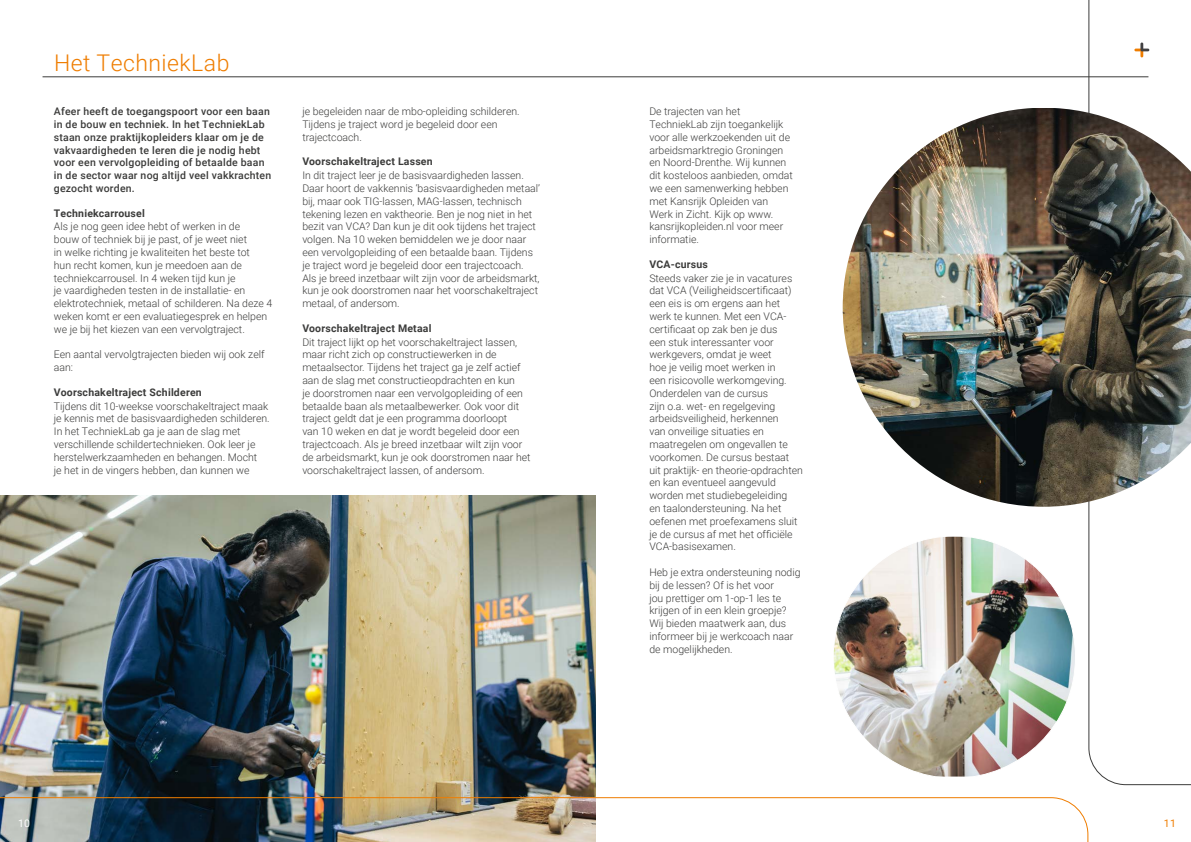
<style>
.page{position:relative;width:1191px;height:842px;background:#fff}
.page>*{position:absolute;margin:0;border:0;box-sizing:border-box;transform-origin:0 0}
.t1{font:300 23px "Roboto";letter-spacing:.02em;color:#ef7d00}
.t2{font:300 10.5px/12.8px "Roboto";color:#3c3c3b}
.t3{font:500 10.5px/12.8px "Roboto";letter-spacing:.02em;color:#3c3c3b}
.t4{font:700 10.5px "Roboto";letter-spacing:.02em;color:#3c3c3b}
.t5{font:10.5px "Roboto";color:#ef7d00}
.t6{font:10.5px "Roboto";color:#fff}
</style>
<div class="page">
<hr style="left:43px;top:77px;width:1105px;height:1px;background:#3c3c3b">
<img style="left:0;top:495px;width:595px;height:302px">
<img style="left:834px;top:537px;width:240px;height:239px">
<img style="left:0;top:797px;width:1088px;height:45px">
<svg style="left:1087px;top:0;width:104px;height:786px"></svg>
<img style="left:842px;top:108px;width:349px;height:399px">
<h1 class="t1" style="left:54px;top:47px;width:177px">Het TechniekLab</h1>
<p class="t3" style="left:54px;top:105px;width:219px">Afeer heeft de toegangspoort voor een baan in de bouw en techniek. In het TechniekLab staan onze praktijkopleiders klaar om je de vakvaardigheden te leren die je nodig hebt voor een vervolgopleiding of betaalde baan in de sector waar nog altijd veel vakkrachten gezocht worden.</p>
<p class="t4" style="left:54px;top:206px;width:92px">Techniekcarrousel</p>
<p class="t2" style="left:54px;top:220px;width:220px">Als je nog geen idee hebt of werken in de<br>bouw of techniek bij je past, of je weet niet<br>in welke richting je kwaliteiten het beste tot<br>hun recht komen, kun je meedoen aan de techniekcarrousel. In 4 weken tijd kun je<br>je vaardigheden testen in de installatie- en elektrotechniek, metaal of schilderen. Na deze 4 weken komt er een evaluatiegesprek en helpen we je bij het kiezen van een vervolgtraject.</p>
<p class="t2" style="left:54px;top:348px;width:212px">Een aantal vervolgtrajecten bieden wij ook zelf aan:</p>
<p class="t4" style="left:54px;top:385px;width:149px">Voorschakeltraject Schilderen</p>
<p class="t2" style="left:54px;top:399px;width:217px">Tijdens dit 10-weekse voorschakeltraject maak je kennis met de basisvaardigheden schilderen.<br>In het TechniekLab ga je aan de slag met verschillende schildertechnieken. Ook leer je herstelwerkzaamheden en behangen. Mocht<br>je het in de vingers hebben, dan kunnen we</p>
<p class="t2" style="left:302px;top:105px;width:219px">je begeleiden naar de mbo-opleiding schilderen.<br>Tijdens je traject word je begeleid door een trajectcoach.</p>
<p class="t4" style="left:302px;top:154px;width:132px">Voorschakeltraject Lassen</p>
<p class="t2" style="left:302px;top:169px;width:239px">In dit traject leer je de basisvaardigheden lassen.<br>Daar hoort de vakkennis ‘basisvaardigheden metaal’ bij, maar ook TIG-lassen, MAG-lassen, technisch tekening lezen en vaktheorie. Ben je nog niet in het bezit van VCA? Dan kun je dit ook tijdens het traject volgen. Na 10 weken bemiddelen we je door naar een vervolgopleiding of een betaalde baan. Tijdens je traject word je begeleid door een trajectcoach.<br>Als je breed inzetbaar wilt zijn voor de arbeidsmarkt, kun je ook doorstromen naar het voorschakeltraject metaal, of andersom.</p>
<p class="t4" style="left:302px;top:321px;width:131px">Voorschakeltraject Metaal</p>
<p class="t2" style="left:302px;top:335px;width:230px">Dit traject lijkt op het voorschakeltraject lassen, maar richt zich op constructiewerken in de metaalsector. Tijdens het traject ga je zelf actief aan de slag met constructieopdrachten en kun<br>je doorstromen naar een vervolgopleiding of een betaalde baan als metaalbewerker. Ook voor dit traject geldt dat je een programma doorloopt<br>van 10 weken en dat je wordt begeleid door een trajectcoach. Als je breed inzetbaar wilt zijn voor de arbeidsmarkt, kun je ook doorstromen naar het voorschakeltraject lassen, of andersom.</p>
<p class="t6" style="left:18px;top:816px;width:14px">10</p>
<p class="t2" style="left:649px;top:105px;width:145px">De trajecten van het<br>TechniekLab zijn toegankelijk voor alle werkzoekenden uit de arbeidsmarktregio Groningen en Noord-Drenthe. Wij kunnen dit kosteloos aanbieden, omdat we een samenwerking hebben met Kansrijk Opleiden van<br>Werk in Zicht. Kijk op www. kansrijkopleiden.nl voor meer informatie.</p>
<p class="t4" style="left:649px;top:257px;width:60px">VCA-cursus</p>
<p class="t2" style="left:649px;top:271px;width:155px">Steeds vaker zie je in vacatures dat VCA (Veiligheidscertificaat) een eis is om ergens aan het werk te kunnen. Met een VCA&shy;certificaat op zak ben je dus<br>een stuk interessanter voor werkgevers, omdat je weet<br>hoe je veilig moet werken in<br>een risicovolle werkomgeving.<br>Onderdelen van de cursus<br>zijn o.a. wet- en regelgeving arbeidsveiligheid, herkennen<br>van onveilige situaties en maatregelen om ongevallen te voorkomen. De cursus bestaat uit praktijk- en theorie-opdrachten en kan eventueel aangevuld worden met studiebegeleiding<br>en taalondersteuning. Na het oefenen met proefexamens sluit je de cursus af met het officiële<br>VCA-basisexamen.</p>
<p class="t2" style="left:649px;top:565px;width:153px">Heb je extra ondersteuning nodig bij de lessen? Of is het voor<br>jou prettiger om 1-op-1 les te krijgen of in een klein groepje?<br>Wij bieden maatwerk aan, dus informeer bij je werkcoach naar de mogelijkheden.</p>
<p class="t5" style="left:1163px;top:816px;width:14px">11</p>
</div>
